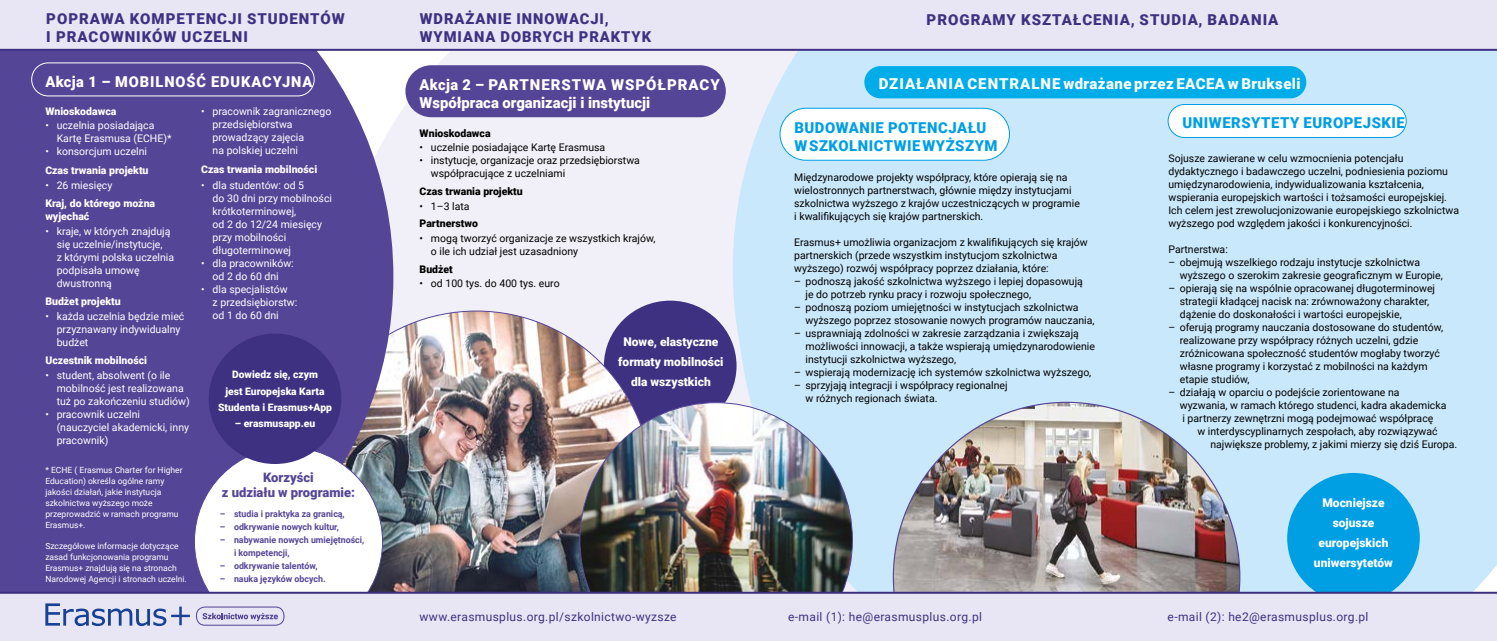
<style>
.page{position:relative;width:1497px;height:641px;background:#fff}
.page>*{position:absolute;margin:0;border:0;box-sizing:border-box;transform-origin:0 0}
.t1{font:900 15px/18px "Roboto";letter-spacing:.065em;color:#3f3182}
.t2{font:900 15px/18px "Roboto";letter-spacing:.035em;color:#009fe3}
.t3{font:900 15px/18px "Roboto";color:#fff}
.t4{font:900 15px "Roboto";letter-spacing:.03em;color:#fff}
.t5{font:900 15px "Roboto";letter-spacing:.065em;color:#fff}
.t6{font:900 13px/15.6px "Roboto";color:#554596;text-align:center}
.t7{font:12px "Roboto";letter-spacing:.03em;color:#3f3182}
.t8{font:900 12px/20px "Roboto";color:#fff;text-align:center}
.t9{font:10.5px/13px "Roboto";color:#000}
.t10{font:10.5px/13px "Roboto";color:#fff}
.t11{font:900 10.5px/13px "Roboto";color:#fff}
.t12{font:900 10.5px "Roboto";color:#000}
.t13{font:900 10.3px/16.3px "Roboto";color:#fff;text-align:center}
.t14{font:700 9px/13px "Roboto";color:#554596}
.t15{font:8.5px/11px "Roboto";color:#fff}
</style>
<div class="page">
<div style="left:393px;top:51px;width:340px;height:351px;background:#f1eff8"></div>
<div style="left:737px;top:51px;width:760px;height:540px;background:#c9e8fb"></div>
<div style="left:604px;top:300px;width:132px;height:131px;background:#3f3182;border-radius:50%"></div>
<img style="left:393px;top:310px;width:243px;height:281px">
<div style="left:0;top:51px;width:393px;height:540px;background:#554596"></div>
<div style="left:0;top:0;width:1497px;height:51px;background:#e8e6f4"></div>
<img style="left:579px;top:402px;width:274px;height:189px">
<img style="left:893px;top:402px;width:347px;height:189px">
<div style="left:780px;top:108px;width:229px;height:52px;background:#fff;border-radius:26px"></div>
<div style="left:779px;top:108px;width:231px;height:53px;border:1px solid #009fe3;border-radius:26px"></div>
<div style="left:1168px;top:104px;width:238px;height:33px;background:#fff;border-radius:17px"></div>
<div style="left:1167px;top:104px;width:239px;height:34px;border:1px solid #009fe3;border-radius:17px"></div>
<div style="left:1287px;top:473px;width:133px;height:130px;background:#009fe3;border-radius:50%"></div>
<div style="left:194px;top:447px;width:188px;height:189px;background:#fff;border-radius:50%"></div>
<div style="left:31px;top:62px;width:284px;height:34px;border:1px solid #fff;border-radius:17px"></div>
<div style="left:405px;top:65px;width:321px;height:52px;background:#554596;border-radius:26px"></div>
<div style="left:0;top:591px;width:1497px;height:50px;background:#e8e6f4"></div>
<svg style="left:45px;top:603px;width:145px;height:23px;background:#acb7d8"></svg>
<svg style="left:196px;top:606px;width:88px;height:19px;background:#c7c1de"></svg>
<div style="left:209px;top:333px;width:132px;height:131px;background:#3f3182;border-radius:50%"></div>
<div style="left:864px;top:66px;width:442px;height:32px;background:#00ade9;border-radius:16px"></div>
<h1 class="t1" style="left:420px;top:9px;width:233px">WDRAŻANIE INNOWACJI,<br>WYMIANA DOBRYCH PRAKTYK</h1>
<h1 class="t3" style="left:420px;top:75px;width:302px">Akcja 2 – PARTNERSTWA WSPÓŁPRACY<br>Współpraca organizacji i instytucji</h1>
<h1 class="t1" style="left:46px;top:9px;width:300px">POPRAWA KOMPETENCJI STUDENTÓW</h1>
<h1 class="t1" style="left:926px;top:10px;width:353px">PROGRAMY KSZTAŁCENIA, STUDIA, BADANIA</h1>
<h1 class="t1" style="left:46px;top:27px;width:203px">I PRACOWNIKÓW UCZELNI</h1>
<h1 class="t5" style="left:45px;top:71px;width:269px">Akcja 1 – MOBILNOŚĆ EDUKACYJNA</h1>
<h1 class="t4" style="left:879px;top:73px;width:423px">DZIAŁANIA CENTRALNE wdrażane przez EACEA w Brukseli</h1>
<p class="t11" style="left:45px;top:104px;width:73px">Wnioskodawca</p>
<p class="t10" style="left:57px;top:119px;width:116px;text-indent:-11px">• uczelnia posiadająca<br>Kartę Erasmusa (ECHE)*</p>
<p class="t10" style="left:45px;top:145px;width:103px">• konsorcjum uczelni</p>
<p class="t11" style="left:45px;top:163px;width:105px">Czas trwania projektu</p>
<p class="t10" style="left:45px;top:178px;width:69px">• 26 miesięcy</p>
<p class="t11" style="left:45px;top:196px;width:111px">Kraj, do którego można wyjechać</p>
<p class="t10" style="left:57px;top:224px;width:119px;text-indent:-11px">• kraje, w których znajdują się uczelnie/instytucje,<br>z którymi polska uczelnia podpisała umowę dwustronną</p>
<p class="t11" style="left:45px;top:295px;width:77px">Budżet projektu</p>
<p class="t10" style="left:57px;top:309px;width:129px;text-indent:-11px">• każda uczelnia będzie mieć przyznawany indywidualny budżet</p>
<p class="t11" style="left:45px;top:354px;width:103px">Uczestnik mobilności</p>
<p class="t10" style="left:57px;top:368px;width:135px;text-indent:-11px">• student, absolwent (o ile mobilność jest realizowana tuż po zakończeniu studiów)</p>
<p class="t10" style="left:57px;top:407px;width:134px;text-indent:-11px">• pracownik uczelni (nauczyciel akademicki, inny pracownik)</p>
<p class="t10" style="left:213px;top:104px;width:120px;text-indent:-11px">• pracownik zagranicznego przedsiębiorstwa prowadzący zajęcia<br>na polskiej uczelni</p>
<p class="t11" style="left:201px;top:162px;width:117px">Czas trwania mobilności</p>
<p class="t10" style="left:213px;top:178px;width:121px;text-indent:-11px">• dla studentów: od 5<br>do 30 dni przy mobilności krótkoterminowej,<br>od 2 do 12/24 miesięcy przy mobilności długoterminowej</p>
<p class="t10" style="left:201px;top:256px;width:94px;text-align:center">• dla pracowników: od 2 do 60 dni</p>
<p class="t10" style="left:213px;top:282px;width:86px;text-indent:-11px">• dla specjalistów<br>z przedsiębiorstw: od 1 do 60 dni</p>
<h1 class="t2" style="left:794px;top:118px;width:205px">BUDOWANIE POTENCJAŁU<br>W SZKOLNICTWIE WYŻSZYM</h1>
<h1 class="t2" style="left:1182px;top:113px;width:224px">UNIWERSYTETY EUROPEJSKIE</h1>
<p class="t12" style="left:420px;top:126px;width:73px">Wnioskodawca</p>
<p class="t9" style="left:420px;top:141px;width:187px">• uczelnie posiadające Kartę Erasmusa</p>
<p class="t9" style="left:431px;top:154px;width:210px;text-indent:-11px">• instytucje, organizacje oraz przedsiębiorstwa współpracujące z uczelniami</p>
<p class="t12" style="left:420px;top:184px;width:105px">Czas trwania projektu</p>
<p class="t9" style="left:420px;top:199px;width:52px">• 1–3 lata</p>
<p class="t12" style="left:420px;top:216px;width:60px">Partnerstwo</p>
<p class="t9" style="left:431px;top:231px;width:226px;text-indent:-11px">• mogą tworzyć organizacje ze wszystkich krajów, o ile ich udział jest uzasadniony</p>
<p class="t12" style="left:420px;top:261px;width:35px">Budżet</p>
<p class="t9" style="left:420px;top:276px;width:142px">• od 100 tys. do 400 tys. euro</p>
<p class="t9" style="left:1168px;top:152px;width:292px">Sojusze zawierane w celu wzmocnienia potencjału dydaktycznego i badawczego uczelni, podniesienia poziomu umiędzynarodowienia, indywidualizowania kształcenia, wspierania europejskich wartości i tożsamości europejskiej.<br>Ich celem jest zrewolucjonizowanie europejskiego szkolnictwa wyższego pod względem jakości i konkurencyjności.</p>
<p class="t9" style="left:1168px;top:243px;width:61px">Partnerstwa:</p>
<p class="t9" style="left:1180px;top:256px;width:264px;text-indent:-11px">– obejmują wszelkiego rodzaju instytucje szkolnictwa wyższego o szerokim zakresie geograficznym w Europie,</p>
<p class="t9" style="left:1180px;top:282px;width:257px;text-indent:-11px">– opierają się na wspólnie opracowanej długoterminowej strategii kładącej nacisk na: zrównoważony charakter, dążenie do doskonałości i wartości europejskie,</p>
<p class="t9" style="left:1180px;top:321px;width:265px;text-indent:-11px">– oferują programy nauczania dostosowane do studentów, realizowane przy współpracy różnych uczelni, gdzie zróżnicowana społeczność studentów mogłaby tworzyć własne programy i korzystać z mobilności na każdym etapie studiów,</p>
<p class="t9" style="left:1180px;top:386px;width:268px;text-indent:-11px">– działają w oparciu o podejście zorientowane na wyzwania, w ramach którego studenci, kadra akademicka i partnerzy zewnętrzni mogą podejmować współpracę</p>
<p class="t9" style="left:1210px;top:425px;width:248px;text-indent:-13px">w interdyscyplinarnych zespołach, aby rozwiązywać największe problemy, z jakimi mierzy się dziś Europa.</p>
<p class="t9" style="left:794px;top:171px;width:287px">Międzynarodowe projekty współpracy, które opierają się na wielostronnych partnerstwach, głównie między instytucjami szkolnictwa wyższego z krajów uczestniczących w programie i kwalifikujących się krajów partnerskich.</p>
<p class="t9" style="left:794px;top:236px;width:295px">Erasmus+ umożliwia organizacjom z kwalifikujących się krajów partnerskich (przede wszystkim instytucjom szkolnictwa wyższego) rozwój współpracy poprzez działania, które:</p>
<p class="t9" style="left:805px;top:275px;width:279px;text-indent:-11px">– podnoszą jakość szkolnictwa wyższego i lepiej dopasowują je do potrzeb rynku pracy i rozwoju społecznego,</p>
<p class="t9" style="left:805px;top:301px;width:290px;text-indent:-11px">– podnoszą poziom umiejętności w instytucjach szkolnictwa wyższego poprzez stosowanie nowych programów nauczania,</p>
<p class="t9" style="left:805px;top:327px;width:291px;text-indent:-11px">– usprawniają zdolności w zakresie zarządzania i zwiększają możliwości innowacji, a także wspierają umiędzynarodowienie instytucji szkolnictwa wyższego,</p>
<p class="t9" style="left:794px;top:366px;width:299px">– wspierają modernizację ich systemów szkolnictwa wyższego,</p>
<p class="t9" style="left:805px;top:379px;width:204px;text-indent:-11px">– sprzyjają integracji i współpracy regionalnej w różnych regionach świata.</p>
<p class="t8" style="left:618px;top:331px;width:107px">Nowe, elastyczne formaty mobilności dla wszystkich</p>
<p class="t13" style="left:218px;top:366px;width:115px">Dowiedz się, czym<br>jest Europejska Karta<br>Studenta i Erasmus+App</p>
<p class="t13" style="left:235px;top:415px;width:82px">– erasmusapp.eu</p>
<p class="t15" style="left:45px;top:464px;width:139px">* ECHE ( Erasmus Charter for Higher<br>Education) określa ogólne ramy jakości działań, jakie instytucja szkolnictwa wyższego może przeprowadzić w ramach programu<br>Erasmus+.</p>
<p class="t15" style="left:45px;top:540px;width:143px">Szczegółowe informacje dotyczące zasad funkcjonowania programu Erasmus+ znajdują się na stronach Narodowej Agencji i stronach uczelni.</p>
<p class="t6" style="left:222px;top:469px;width:135px">Korzyści<br>z udziału w programie:</p>
<p class="t14" style="left:220px;top:507px;width:126px">– studia i praktyka za granicą,</p>
<p class="t14" style="left:220px;top:520px;width:121px">– odkrywanie nowych kultur,</p>
<p class="t14" style="left:234px;top:533px;width:132px;text-indent:-14px">– nabywanie nowych umiejętności, i kompetencji,</p>
<p class="t14" style="left:220px;top:559px;width:99px">– odkrywanie talentów,</p>
<p class="t14" style="left:220px;top:572px;width:107px">– nauka języków obcych.</p>
<p class="t8" style="left:1314px;top:492px;width:81px">Mocniejsze sojusze europejskich uniwersytetów</p>
<p class="t7" style="left:420px;top:608px;width:258px">www.erasmusplus.org.pl/szkolnictwo-wyzsze</p>
<p class="t7" style="left:788px;top:608px;width:195px">e-mail (1): he@erasmusplus.org.pl</p>
<p class="t7" style="left:1167px;top:608px;width:202px">e-mail (2): he2@erasmusplus.org.pl</p>
</div>
